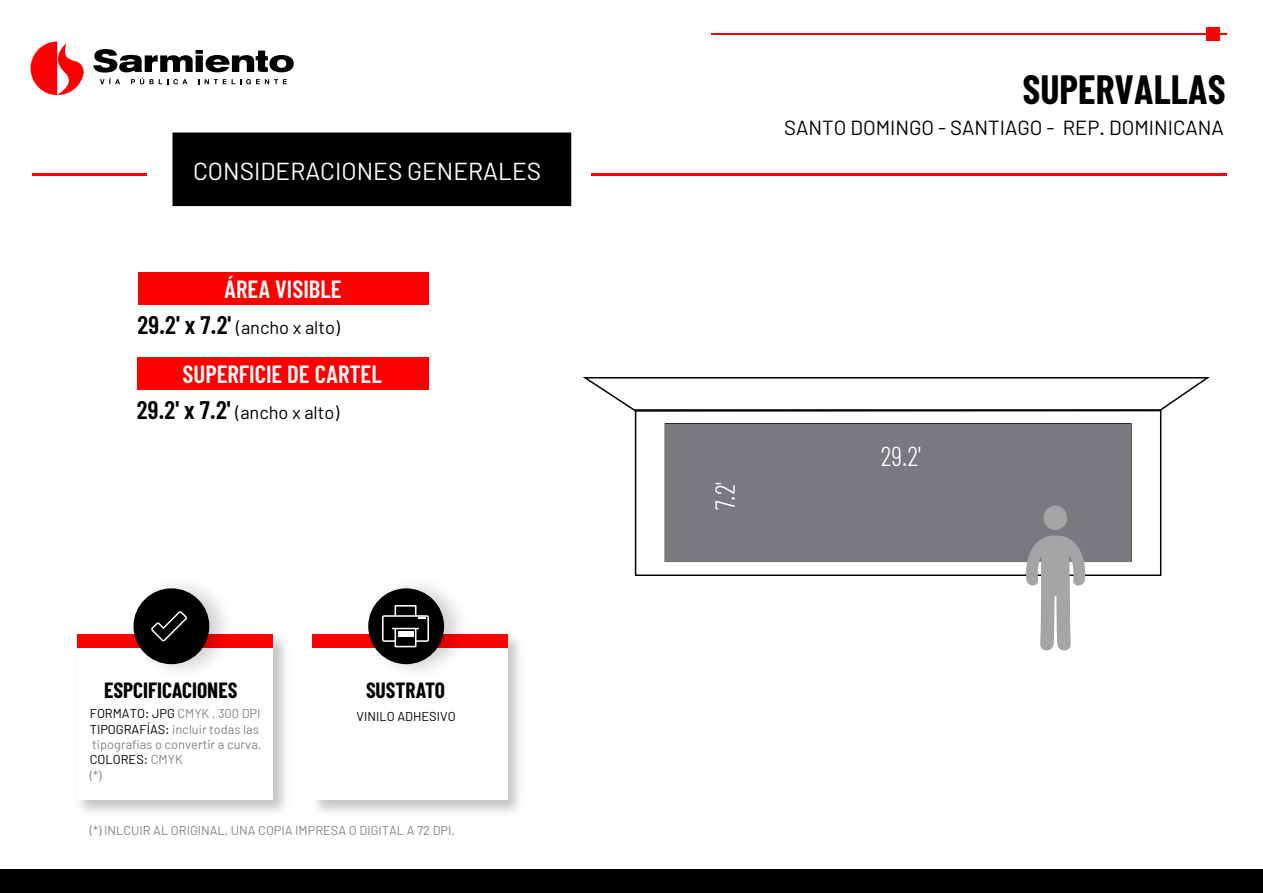
<style>
.page{position:relative;width:1263px;height:893px;background:#fff}
.page>*{position:absolute;margin:0;border:0;box-sizing:border-box;transform-origin:0 0}
.t1{font:700 39.9px "Barlow Condensed";color:#020000}
.t2{font:300 27.3px "Barlow Condensed";color:#fff}
.t3{font:600 24.9px "Barlow Condensed";color:#fff}
.t4{font:24.45px "Barlow";color:#fff}
.t5{font:700 21.45px "Barlow Condensed";color:#000}
.t6{font:20.4px "Barlow";color:#020000}
.t7{font:18.15px "Barlow";color:#000}
.t8{font:12.9px/15.5px "Barlow";color:#848484}
.t9{font:12.9px "Barlow";color:#000}
.s1{font-family:"Barlow Condensed";font-weight:600;font-size:25.35px}
.s2{color:#000}
</style>
<div class="page">
<div style="left:138px;top:272px;width:291px;height:32px;background:#f00"></div>
<svg style="left:31px;top:42px;width:53px;height:54px"></svg>
<svg style="left:93px;top:49px;width:201px;height:35px"></svg>
<div style="left:0;top:870px;width:1263px;height:23px;background:#000"></div>
<img style="left:80px;top:634px;width:206px;height:179px">
<div style="left:77px;top:634px;width:195px;height:166px;background:#fff"></div>
<div style="left:77px;top:634px;width:195px;height:14px;background:#f00"></div>
<img style="left:138px;top:585px;width:89px;height:86px">
<div style="left:136px;top:591px;width:71px;height:71px;background:#000;border-radius:50%"></div>
<div style="left:133px;top:588px;width:76px;height:76px;border:4px solid #000;border-radius:50%"></div>
<svg style="left:151px;top:611px;width:36px;height:31px"></svg>
<img style="left:316px;top:634px;width:204px;height:179px">
<div style="left:312px;top:634px;width:195px;height:166px;background:#fff"></div>
<div style="left:312px;top:634px;width:195px;height:14px;background:#f00"></div>
<img style="left:368px;top:585px;width:94px;height:86px">
<div style="left:370px;top:591px;width:72px;height:71px;background:#000;border-radius:50%"></div>
<div style="left:368px;top:588px;width:76px;height:76px;border:4px solid #000;border-radius:50%"></div>
<hr style="left:591px;top:174px;width:635px;height:2px;background:#f00">
<div style="left:172px;top:133px;width:399px;height:73px;background:#000"></div>
<hr style="left:32px;top:174px;width:115px;height:2px;background:#f00">
<div style="left:1206px;top:28px;width:14px;height:13px;background:#f00"></div>
<hr style="left:711px;top:33px;width:515px;height:2px;background:#f00">
<div style="left:137px;top:357px;width:292px;height:33px;background:#f00"></div>
<svg style="left:382px;top:605px;width:47px;height:42px"></svg>
<svg style="left:634px;top:413px;width:528px;height:163px"></svg>
<svg style="left:582px;top:377px;width:628px;height:36px"></svg>
<div style="left:665px;top:424px;width:466px;height:137px;background:#7a797f"></div>
<div style="left:1043px;top:506px;width:24px;height:24px;background:#a5a5a5;border-radius:50%"></div>
<svg style="left:1024px;top:535px;width:63px;height:116px"></svg>
<h3 class="t4" style="left:193px;top:156px;width:350px">CONSIDERACIONES GENERALES</h3>
<h3 class="t3" style="left:224px;top:274px;width:119px">ÁREA VISIBLE</h3>
<h3 class="t7" style="left:138px;top:316px;width:204px"><span class="s1">29.2' x 7.2'</span> (ancho x alto)</h3>
<h3 class="t3" style="left:183px;top:359px;width:201px">SUPERFICIE DE CARTEL</h3>
<h3 class="t7" style="left:137px;top:402px;width:204px"><span class="s1">29.2' x 7.2'</span> (ancho x alto)</h3>
<h3 class="t5" style="left:104px;top:677px;width:135px">ESPCIFICACIONES</h3>
<p class="t8" style="left:90px;top:705px;width:173px"><span class="s2">FORMATO: JPG</span> CMYK , 300 DPI<br><span class="s2">TIPOGRAFÍAS:</span> incluir todas las tipografías o convertir a curva.<br><span class="s2">COLORES:</span> CMYK<br>(*)</p>
<h3 class="t5" style="left:366px;top:677px;width:81px">SUSTRATO</h3>
<p class="t9" style="left:357px;top:708px;width:101px">VINILO ADHESIVO</p>
<p class="t8" style="left:90px;top:822px;width:367px">(*) INLCUIR AL ORIGINAL, UNA COPIA IMPRESA O DIGITAL A 72 DPI.</p>
<h1 class="t1" style="left:1022px;top:65px;width:205px">SUPERVALLAS</h1>
<h3 class="t6" style="left:784px;top:115px;width:441px">SANTO DOMINGO - SANTIAGO - REP. DOMINICANA</h3>
<h2 class="t2" style="left:708px;top:510px;width:30px;rotate:-90deg">7.2'</h2>
<h2 class="t2" style="left:881px;top:439px;width:42px">29.2'</h2>
</div>
